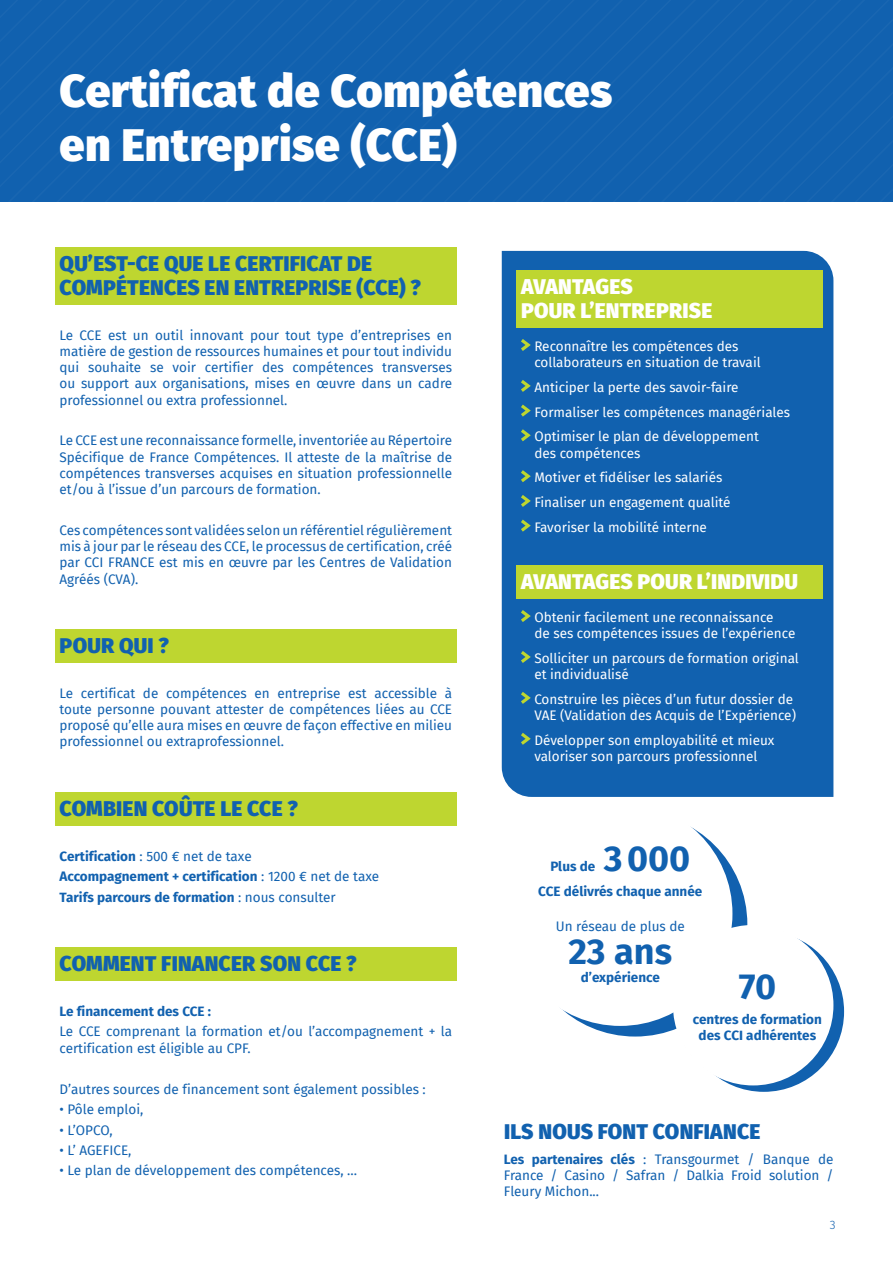
<style>
.page{position:relative;width:893px;height:1263px;background:#fff}
.page>*{position:absolute;margin:0;border:0;box-sizing:border-box;transform-origin:0 0}
.t1{font:900 45px/54px "Fira Sans";letter-spacing:.01em;color:#fff}
.t2{font:700 36px "Fira Sans";color:#1161af}
.t3{font:900 21px/24px "Fira Sans";letter-spacing:.01em;color:#1161af}
.t4{font:900 21px/24px "Fira Sans";letter-spacing:.01em;color:#fff}
.t5{font:13.5px/16.2px "Fira Sans";color:#1161af;text-align:justify}
.t6{font:13.5px/16.2px "Fira Sans";color:#fff}
.t7{font:700 13.5px/20.4px "Fira Sans";color:#1161af}
.t8{font:300 12px "Fira Sans";color:#1161af}
.s1{font-weight:400}
.s2{font-weight:700}
</style>
<div class="page">
<svg style="left:684px;top:931px;width:160px;height:161px;background:#216bb4"></svg>
<div style="left:523px;top:812px;width:224px;height:224px;background:#1161af;border-radius:50%"></div>
<div style="left:0;top:0;width:893px;height:202px;background:#1161af"></div>
<div style="left:502px;top:251px;width:331px;height:546px;background:#1161af"></div>
<div style="left:55px;top:247px;width:401px;height:57px;background:#bed630"></div>
<div style="left:55px;top:629px;width:401px;height:33px;background:#bed630"></div>
<div style="left:55px;top:792px;width:401px;height:33px;background:#bed630"></div>
<div style="left:55px;top:947px;width:401px;height:34px;background:#bed630"></div>
<div style="left:517px;top:270px;width:306px;height:58px;background:#bed630"></div>
<div style="left:517px;top:565px;width:306px;height:34px;background:#bed630"></div>
<svg style="left:521px;top:339px;width:10px;height:12px"></svg>
<svg style="left:521px;top:380px;width:10px;height:12px"></svg>
<svg style="left:521px;top:405px;width:10px;height:12px"></svg>
<svg style="left:521px;top:429px;width:10px;height:12px"></svg>
<svg style="left:521px;top:470px;width:10px;height:12px"></svg>
<svg style="left:521px;top:495px;width:10px;height:12px"></svg>
<svg style="left:521px;top:520px;width:10px;height:12px"></svg>
<svg style="left:521px;top:610px;width:10px;height:12px"></svg>
<svg style="left:521px;top:651px;width:10px;height:12px"></svg>
<svg style="left:521px;top:692px;width:10px;height:12px"></svg>
<svg style="left:521px;top:733px;width:10px;height:12px"></svg>
<div style="left:508px;top:801px;width:224px;height:225px;background:#fff;border-radius:50%"></div>
<div style="left:673px;top:925px;width:160px;height:160px;background:#fff;border-radius:50%"></div>
<h1 class="t1" style="left:60px;top:60px;width:554px">Certificat de Compétences en Entreprise (CCE)</h1>
<h3 class="t3" style="left:60px;top:249px;width:363px">QU’EST-CE QUE LE CERTIFICAT DE<br>COMPÉTENCES EN ENTREPRISE (CCE) ?</h3>
<p class="t5" style="left:60px;top:326px;width:394px">Le CCE est un outil innovant pour tout type d’entreprises en matière de gestion de ressources humaines et pour tout individu qui souhaite se voir certifier des compétences transverses ou support aux organisations, mises en œuvre dans un cadre professionnel ou extra professionnel.</p>
<p class="t5" style="left:60px;top:432px;width:394px">Le CCE est une reconnaissance formelle, inventoriée au Répertoire Spécifique de France Compétences. Il atteste de la maîtrise de compétences transverses acquises en situation professionnelle et/ou à l’issue d’un parcours de formation.</p>
<p class="t5" style="left:60px;top:522px;width:394px">Ces compétences sont validées selon un référentiel régulièrement mis à jour par le réseau des CCE, le processus de certification, créé par CCI FRANCE est mis en œuvre par les Centres de Validation Agréés (CVA).</p>
<h3 class="t3" style="left:60px;top:631px;width:111px">POUR QUI ?</h3>
<p class="t5" style="left:60px;top:685px;width:394px">Le certificat de compétences en entreprise est accessible à toute personne pouvant attester de compétences liées au CCE proposé qu’elle aura mises en œuvre de façon effective en milieu professionnel ou extraprofessionnel.</p>
<h3 class="t3" style="left:60px;top:794px;width:240px">COMBIEN COÛTE LE CCE ?</h3>
<p class="t7" style="left:60px;top:845px;width:321px">Certification <span class="s1">: 500 € net de taxe<br></span>Accompagnement + certification <span class="s1">: 1200 € net de taxe<br></span>Tarifs parcours de formation <span class="s1">: nous consulter</span></p>
<h3 class="t3" style="left:60px;top:949px;width:298px">COMMENT FINANCER SON CCE ?</h3>
<p class="t7" style="left:60px;top:1000px;width:153px">Le financement des CCE :</p>
<p class="t5" style="left:60px;top:1023px;width:394px">Le CCE comprenant la formation et/ou l’accompagnement + la certification est éligible au CPF.</p>
<p class="t5" style="left:60px;top:1080px;width:368px">D’autres sources de financement sont également possibles :</p>
<p class="t5" style="left:60px;top:1101px;width:85px">• Pôle emploi,</p>
<p class="t5" style="left:60px;top:1121px;width:55px">• L’OPCO,</p>
<p class="t5" style="left:60px;top:1142px;width:73px">• L’ AGEFICE,</p>
<p class="t5" style="left:60px;top:1162px;width:299px">• Le plan de développement des compétences, …</p>
<h3 class="t4" style="left:521px;top:272px;width:193px">AVANTAGES<br>POUR L’ENTREPRISE</h3>
<p class="t6" style="left:534px;top:338px;width:228px">Reconnaître les compétences des collaborateurs en situation de travail</p>
<p class="t6" style="left:534px;top:374px;width:257px;line-height:24.8px">Anticiper la perte des savoir-faire<br>Formaliser les compétences managériales<br>Optimiser le plan de développement</p>
<p class="t6" style="left:534px;top:440px;width:198px;line-height:24.8px">des compétences<br>Motiver et fidéliser les salariés<br>Finaliser un engagement qualité<br>Favoriser la mobilité interne</p>
<h3 class="t4" style="left:521px;top:567px;width:279px">AVANTAGES POUR L’INDIVIDU</h3>
<p class="t6" style="left:534px;top:609px;width:262px">Obtenir facilement une reconnaissance<br>de ses compétences issues de l’expérience</p>
<p class="t6" style="left:534px;top:650px;width:266px">Solliciter un parcours de formation original et individualisé</p>
<p class="t6" style="left:534px;top:691px;width:263px">Construire les pièces d’un futur dossier de<br>VAE (Validation des Acquis de l’Expérience)</p>
<p class="t6" style="left:534px;top:732px;width:242px">Développer son employabilité et mieux valoriser son parcours professionnel</p>
<h2 class="t2" style="left:604px;top:828px;width:88px">3000</h2>
<p class="t7" style="left:538px;top:880px;width:166px">CCE délivrés chaque année</p>
<p class="t7" style="left:550px;top:855px;width:46px">Plus de</p>
<p class="t5" style="left:556px;top:918px;width:131px">Un réseau de plus de</p>
<h2 class="t2" style="left:568px;top:921px;width:105px">23 ans</h2>
<p class="t7" style="left:581px;top:966px;width:81px">d’expérience</p>
<h2 class="t2" style="left:739px;top:956px;width:39px">70</h2>
<p class="t7" style="left:693px;top:1010px;width:131px;line-height:16.2px;text-align:center">centres de formation des CCI adhérentes</p>
<h3 class="t3" style="left:504px;top:1118px;width:258px">ILS NOUS FONT CONFIANCE</h3>
<p class="t5" style="left:504px;top:1151px;width:331px"><span class="s2">Les partenaires clés</span> : Transgourmet / Banque de France / Casino / Safran / Dalkia Froid solution / Fleury Michon...</p>
<p class="t8" style="left:830px;top:1216px;width:7px">3</p>
</div>
